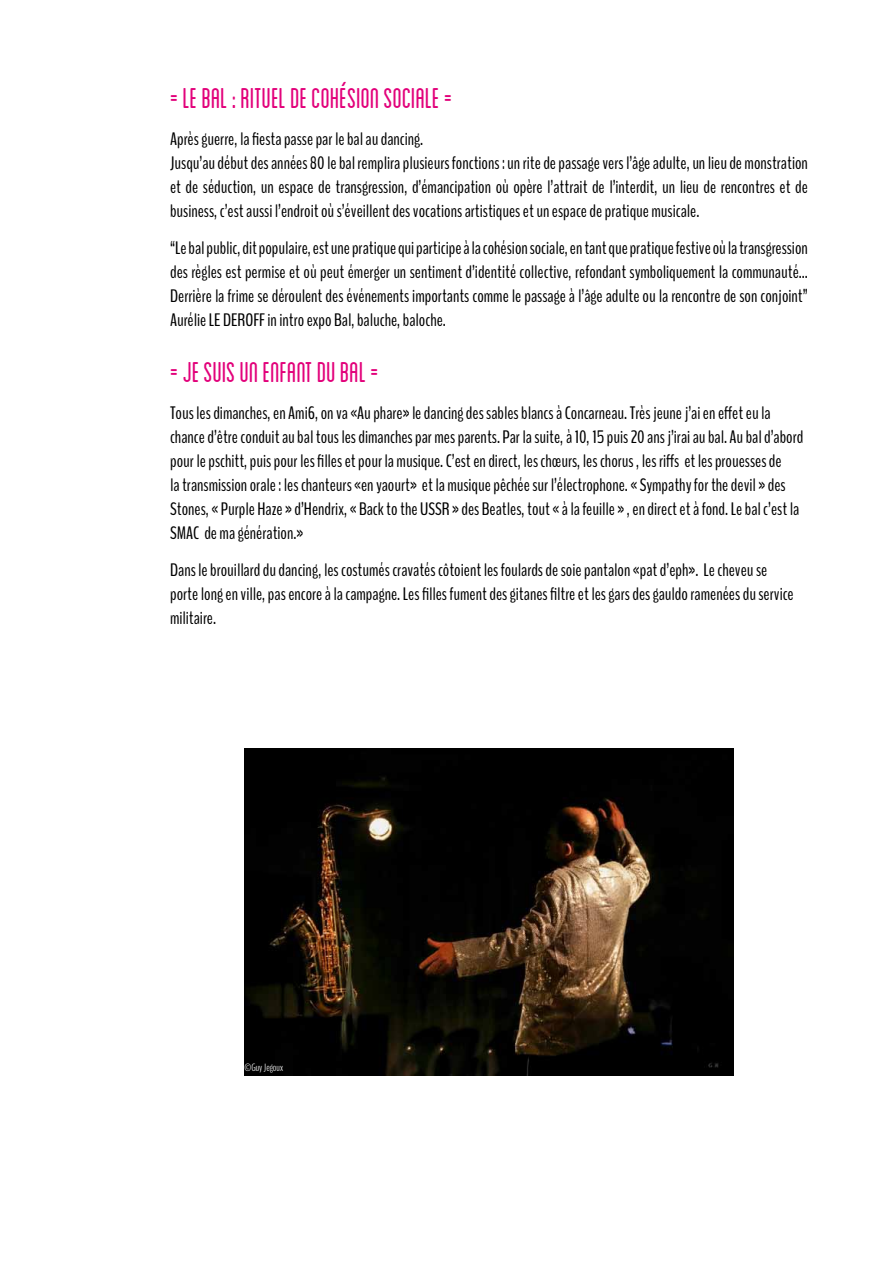
<style>
.page{position:relative;width:893px;height:1263px;background:#fff}
.page>*{position:absolute;margin:0;border:0;box-sizing:border-box;transform-origin:0 0}
.t1{font:condensed 30px "Blanch";color:#e2007a}
.t2{font:18px/24px "Bench Nine";color:#000}
.t3{font:300 10.5px "Bench Nine";color:#fff}
</style>
<div class="page">
<img style="left:244px;top:749px;width:489px;height:326px">
<h1 class="t1" style="left:170px;top:82px;width:284px">= LE BAL : RITUEL DE COHÉSION SOCIALE =</h1>
<p class="t2" style="left:170px;top:127px;width:639px">Après guerre, la fiesta passe par le bal au dancing.<br>Jusqu’au début des années 80 le bal remplira plusieurs fonctions : un rite de passage vers l’âge adulte, un lieu de monstration et de séduction, un espace de transgression, d’émancipation où opère l’attrait de l’interdit, un lieu de rencontres et de business, c’est aussi l’endroit où s’éveillent des vocations artistiques et un espace de pratique musicale.</p>
<p class="t2" style="left:170px;top:236px;width:639px;text-align:justify">“Le bal public, dit populaire, est une pratique qui participe à la cohésion sociale, en tant que pratique festive où la transgression des règles est permise et où peut émerger un sentiment d’identité collective, refondant symboliquement la communauté...<br>Derrière la frime se déroulent des événements importants comme le passage à l’âge adulte ou la rencontre de son conjoint” Aurélie LE DEROFF in intro expo Bal, baluche, baloche.</p>
<h1 class="t1" style="left:170px;top:356px;width:210px">= JE SUIS UN ENFANT DU BAL =</h1>
<p class="t2" style="left:170px;top:401px;width:635px">Tous les dimanches, en Ami6, on va «Au phare» le dancing des sables blancs à Concarneau. Très jeune j’ai en effet eu la chance d’être conduit au bal tous les dimanches par mes parents. Par la suite, à 10, 15 puis 20 ans j’irai au bal. Au bal d’abord pour le pschitt, puis pour les filles et pour la musique. C’est en direct, les chœurs, les chorus , les riffs et les prouesses de<br>la transmission orale : les chanteurs «en yaourt» et la musique pêchée sur l’électrophone. « Sympathy for the devil » des Stones, « Purple Haze » d’Hendrix, « Back to the USSR » des Beatles, tout « à la feuille » , en direct et à fond. Le bal c’est la SMAC de ma génération.»</p>
<p class="t2" style="left:170px;top:558px;width:625px">Dans le brouillard du dancing, les costumés cravatés côtoient les foulards de soie pantalon «pat d’eph». Le cheveu se porte long en ville, pas encore à la campagne. Les filles fument des gitanes filtre et les gars des gauldo ramenées du service militaire.</p>
<p class="t3" style="left:244px;top:1060px;width:40px">©Guy Jegoux</p>
</div>
